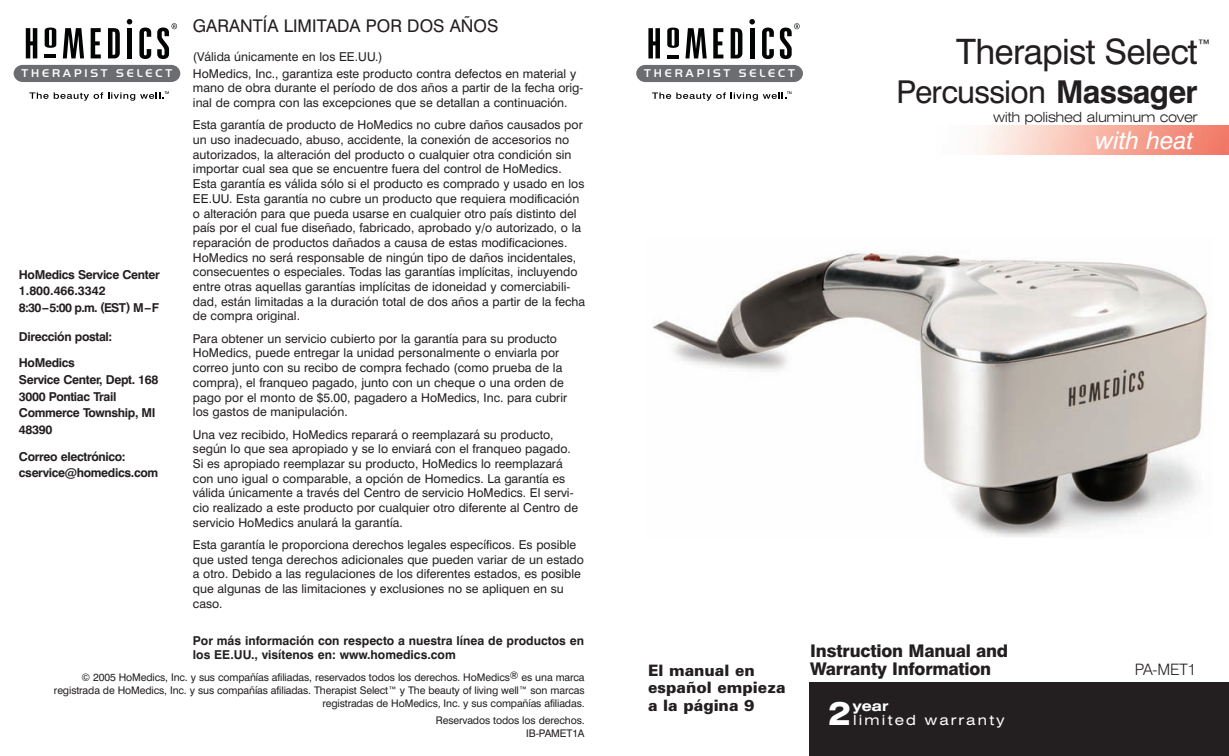
<style>
.page{position:relative;width:1229px;height:756px;background:#fff}
.page>*{position:absolute;margin:0;border:0;box-sizing:border-box;transform-origin:0 0}
.t1{font:35px "Swiss 721 BT";letter-spacing:-.02em;color:#231f20}
.t2{font:700 expanded 32.2px "Swiss 721 BT";color:#fff}
.t3{font:31.5px "Swiss 721 BT";letter-spacing:-.02em;color:#231f20}
.t4{font:italic 24.5px "Swiss 721 BT";color:#fff}
.t5{font:800 17.5px/17.5px "Swiss 721 BT";letter-spacing:-.01em;color:#231f20}
.t6{font:17.5px "Swiss 721 BT";color:#231f20}
.t7{font:900 15.75px/17.5px "Zurich BT";color:#231f20}
.t8{font:300 15.75px "Swiss 721 BT";letter-spacing:-.01em;color:#231f20}
.t9{font:300 expanded 14px "Swiss 721 BT";letter-spacing:-.025em;color:#231f20}
.t10{font:expanded 14px "Swiss 721 BT";letter-spacing:.15em;color:#fff}
.t11{font:700 expanded 14px "Swiss 721 BT";color:#fff}
.t12{font:12.25px/14.7px "Swiss 721 BT";color:#231f20}
.t13{font:700 12.25px/16.6px "Swiss 721 BT";letter-spacing:-.03em;color:#231f20}
.t14{font:700 12.25px/14.7px "Swiss 721 BT";color:#231f20}
.t15{font:500 11.72px "Handel Got D";letter-spacing:.24em;color:#fff}
.t16{font:10.5px/12.6px "Swiss 721 BT";letter-spacing:-.01em;color:#231f20;text-align:right}
.s1{font-weight:700}
</style>
<div class="page">
<img style="left:975px;top:125px;width:253px;height:30px">
<img style="left:652px;top:251px;width:559px;height:286px">
<div style="left:809px;top:682px;width:419px;height:74px;background:#231f20"></div>
<svg style="left:648px;top:28px;width:12px;height:30px"></svg>
<svg style="left:667px;top:28px;width:12px;height:20px"></svg>
<svg style="left:685px;top:28px;width:21px;height:30px"></svg>
<svg style="left:713px;top:28px;width:10px;height:30px"></svg>
<svg style="left:730px;top:28px;width:12px;height:30px"></svg>
<hr style="left:750px;top:28px;width:4px;height:30px;background:#020404">
<svg style="left:762px;top:28px;width:12px;height:31px"></svg>
<svg style="left:667px;top:55px;width:12px;height:3px"></svg>
<svg style="left:749px;top:19px;width:6px;height:6px"></svg>
<div style="left:636px;top:65px;width:167px;height:17px;background:#6c6d70;border-radius:9px"></div>
<svg style="left:780px;top:23px;width:19px;height:36px"></svg>
<svg style="left:652px;top:91px;width:139px;height:10px"></svg>
<svg style="left:26px;top:28px;width:11px;height:30px"></svg>
<svg style="left:45px;top:28px;width:11px;height:20px"></svg>
<svg style="left:63px;top:28px;width:21px;height:30px"></svg>
<svg style="left:91px;top:28px;width:10px;height:30px"></svg>
<svg style="left:108px;top:28px;width:12px;height:30px"></svg>
<div style="left:127px;top:28px;width:5px;height:30px;background:#020404"></div>
<svg style="left:139px;top:28px;width:12px;height:31px"></svg>
<svg style="left:45px;top:55px;width:11px;height:3px"></svg>
<svg style="left:127px;top:19px;width:5px;height:5px"></svg>
<div style="left:14px;top:65px;width:166px;height:17px;background:#6c6d70;border-radius:9px"></div>
<svg style="left:157px;top:23px;width:20px;height:36px"></svg>
<svg style="left:29px;top:91px;width:140px;height:10px"></svg>
<h3 class="t6" style="left:193px;top:19px;width:307px">GARANTÍA LIMITADA POR DOS AÑOS</h3>
<p class="t12" style="left:193px;top:49px;width:385px;line-height:17.2px">(Válida únicamente en los EE.UU.)<br>HoMedics, Inc., garantiza este producto contra defectos en material y</p>
<p class="t12" style="left:193px;top:82px;width:392px">mano de obra durante el período de dos años a partir de la fecha orig&shy;inal de compra con las excepciones que se detallan a continuación.</p>
<p class="t12" style="left:193px;top:119px;width:394px">Esta garantía de producto de HoMedics no cubre daños causados por un uso inadecuado, abuso, accidente, la conexión de accesorios no autorizados, la alteración del producto o cualquier otra condición sin importar cual sea que se encuentre fuera del control de HoMedics.<br>Esta garantía es válida sólo si el producto es comprado y usado en los EE.UU. Esta garantía no cubre un producto que requiera modificación o alteración para que pueda usarse en cualquier otro país distinto del país por el cual fue diseñado, fabricado, aprobado y/o autorizado, o la reparación de productos dañados a causa de estas modificaciones.<br>HoMedics no será responsable de ningún tipo de daños incidentales, consecuentes o especiales. Todas las garantías implícitas, incluyendo entre otras aquellas garantías implícitas de idoneidad y comerciabili&shy;dad, están limitadas a la duración total de dos años a partir de la fecha de compra original.</p>
<p class="t12" style="left:193px;top:332px;width:376px">Para obtener un servicio cubierto por la garantía para su producto HoMedics, puede entregar la unidad personalmente o enviarla por correo junto con su recibo de compra fechado (como prueba de la compra), el franqueo pagado, junto con un cheque o una orden de pago por el monto de $5.00, pagadero a HoMedics, Inc. para cubrir los gastos de manipulación.</p>
<p class="t12" style="left:193px;top:428px;width:386px">Una vez recibido, HoMedics reparará o reemplazará su producto, según lo que sea apropiado y se lo enviará con el franqueo pagado.<br>Si es apropiado reemplazar su producto, HoMedics lo reemplazará con uno igual o comparable, a opción de Homedics. La garantía es válida únicamente a través del Centro de servicio HoMedics. El servi&shy;cio realizado a este producto por cualquier otro diferente al Centro de servicio HoMedics anulará la garantía.</p>
<p class="t12" style="left:193px;top:538px;width:392px">Esta garantía le proporciona derechos legales específicos. Es posible que usted tenga derechos adicionales que pueden variar de un estado a otro. Debido a las regulaciones de los diferentes estados, es posible que algunas de las limitaciones y exclusiones no se apliquen en su caso.</p>
<p class="t14" style="left:193px;top:634px;width:392px">Por más información con respecto a nuestra línea de productos en los EE.UU., visítenos en: www.homedics.com</p>
<p class="t15" style="left:22px;top:66px;width:152px">THERAPIST SELECT</p>
<p class="t15" style="left:644px;top:67px;width:152px">THERAPIST SELECT</p>
<p class="t13" style="left:19px;top:267px;width:142px">HoMedics Service Center<br>1.800.466.3342<br>8:30–5:00 p.m. (EST) M–F</p>
<p class="t13" style="left:19px;top:324px;width:95px;line-height:26.8px">Dirección postal:<br>HoMedics</p>
<p class="t13" style="left:19px;top:373px;width:141px">Service Center, Dept. 168<br>3000 Pontiac Trail<br>Commerce Township, MI<br>48390</p>
<p class="t13" style="left:19px;top:449px;width:141px">Correo electrónico: cservice@homedics.com</p>
<p class="t16" style="left:54px;top:672px;width:532px">© 2005 HoMedics, Inc. y sus compañías afiliadas, reservados todos los derechos. HoMedics® es una marca registrada de HoMedics, Inc. y sus compañías afiliadas. Therapist Select™ y The beauty of living well™ son marcas registradas de HoMedics, Inc. y sus compañías afiliadas.</p>
<p class="t16" style="left:436px;top:715px;width:150px">Reservados todos los derechos.<br>IB-PAMET1A</p>
<p class="t7" style="left:648px;top:663px;width:139px">El manual en español empieza a la página 9</p>
<h1 class="t1" style="left:956px;top:38px;width:243px">Therapist Select</h1>
<h3 class="t3" style="left:896px;top:81px;width:302px">Percussion <span class="s1">Massager</span></h3>
<p class="t9" style="left:993px;top:112px;width:206px">with polished aluminum cover</p>
<h3 class="t6" style="left:1196px;top:40px;width:16px">™</h3>
<h3 class="t4" style="left:1095px;top:132px;width:99px">with heat</h3>
<h3 class="t5" style="left:810px;top:644px;width:200px">Instruction Manual and<br>Warranty Information</h3>
<h2 class="t2" style="left:828px;top:702px;width:25px">2</h2>
<p class="t11" style="left:852px;top:700px;width:37px">year</p>
<p class="t10" style="left:853px;top:715px;width:153px">limited warranty</p>
<p class="t8" style="left:1134px;top:664px;width:63px">PA-MET1</p>
</div>
